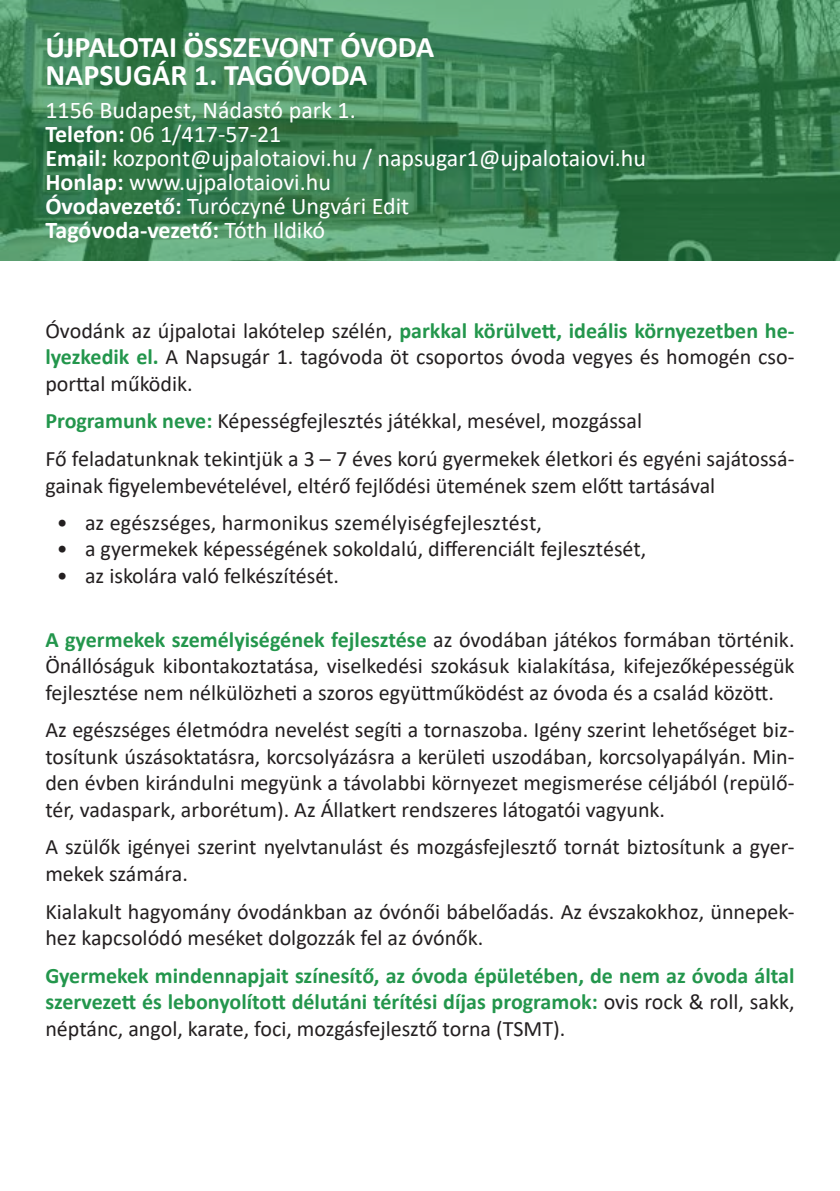
<style>
.page{position:relative;width:840px;height:1191px;background:#fff}
.page>*{position:absolute;margin:0;border:0;box-sizing:border-box;transform-origin:0 0}
.t1{font:700 30px/28px "Calibri";color:#fff}
.t2{font:24px/24px "Calibri";color:#fff}
.t3{font:22px/26.4px "Calibri";color:#231f20;text-align:justify}
.t4{font:700 22px/26.4px "Calibri";color:#23964c;text-align:justify}
.s1{font-weight:700}
.s2{font-weight:700;color:#23964c}
.s3{font-weight:400;color:#231f20}
</style>
<div class="page">
<svg style="left:0;top:0;width:839px;height:261px;background:#3d8355"></svg>
<h1 class="t1" style="left:45px;top:32px;width:390px">ÚJPALOTAI ÖSSZEVONT ÓVODA<br>NAPSUGÁR 1. TAGÓVODA</h1>
<p class="t2" style="left:45px;top:97px;width:602px">1156 Budapest, Nádastó park 1.<br><span class="s1">Telefon:</span> 06 1/417-57-21<br><span class="s1">Email:</span> kozpont@ujpalotaiovi.hu / napsugar1@ujpalotaiovi.hu <span class="s1">Honlap:</span> www.ujpalotaiovi.hu<br><span class="s1">Óvodavezető:</span> Turóczyné Ungvári Edit<br><span class="s1">Tagóvoda-vezető:</span> Tóth Ildikó</p>
<p class="t3" style="left:45px;top:317px;width:750px">Óvodánk az újpalotai lakótelep szélén, <span class="s2">parkkal körülvett, ideális környezetben he&shy;lyezkedik el.</span> A Napsugár 1. tagóvoda öt csoportos óvoda vegyes és homogén cso&shy;porttal működik.</p>
<p class="t3" style="left:45px;top:401px;width:750px;line-height:37.8px"><span class="s2">Programunk neve:</span> Képességfejlesztés játékkal, mesével, mozgással<br>Fő feladatunknak tekintjük a 3 – 7 éves korú gyermekek életkori és egyéni sajátossá-</p>
<p class="t3" style="left:45px;top:471px;width:671px">gainak figyelembevételével, eltérő fejlődési ütemének szem előtt tartásával</p>
<p class="t3" style="left:57px;top:509px;width:486px">• az egészséges, harmonikus személyiségfejlesztést,</p>
<p class="t3" style="left:57px;top:535px;width:590px">• a gyermekek képességének sokoldalú, differenciált fejlesztését,</p>
<p class="t3" style="left:57px;top:561px;width:284px">• az iskolára való felkészítését.</p>
<p class="t3" style="left:45px;top:626px;width:750px"><span class="s2">A gyermekek személyiségének fejlesztése</span> az óvodában játékos formában történik.<br>Önállóságuk kibontakoztatása, viselkedési szokásuk kialakítása, kifejezőképességük fejlesztése nem nélkülözheti a szoros együttműködést az óvoda és a család között.</p>
<p class="t3" style="left:45px;top:716px;width:750px">Az egészséges életmódra nevelést segíti a tornaszoba. Igény szerint lehetőséget biz&shy;tosítunk úszásoktatásra, korcsolyázásra a kerületi uszodában, korcsolyapályán. Min&shy;den évben kirándulni megyünk a távolabbi környezet megismerése céljából (repülő&shy;tér, vadaspark, arborétum). Az Állatkert rendszeres látogatói vagyunk.</p>
<p class="t3" style="left:45px;top:833px;width:750px">A szülők igényei szerint nyelvtanulást és mozgásfejlesztő tornát biztosítunk a gyer&shy;mekek számára.</p>
<p class="t3" style="left:45px;top:897px;width:750px">Kialakult hagyomány óvodánkban az óvónői bábelőadás. Az évszakokhoz, ünnepek&shy;hez kapcsolódó meséket dolgozzák fel az óvónők.</p>
<p class="t4" style="left:45px;top:962px;width:750px">Gyermekek mindennapjait színesítő, az óvoda épületében, de nem az óvoda által szervezett és lebonyolított délutáni térítési díjas programok: <span class="s3">ovis rock &amp; roll, sakk, néptánc, angol, karate, foci, mozgásfejlesztő torna (TSMT).</span></p>
</div>
